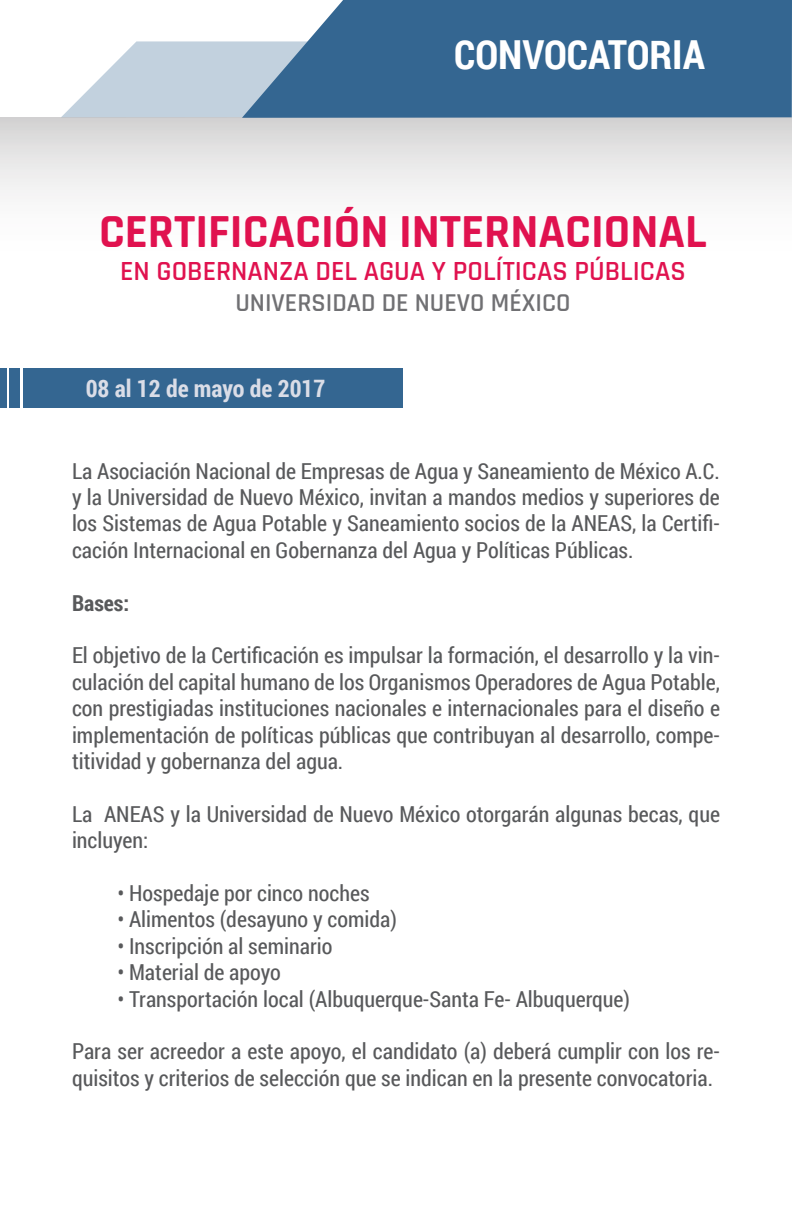
<style>
.page{position:relative;width:792px;height:1224px;background:#fff}
.page>*{position:absolute;margin:0;border:0;box-sizing:border-box;transform-origin:0 0}
.t1{font:700 48px "Rajdhani";color:#e0124f}
.t2{font:700 40px "Roboto Condensed";color:#fff}
.t3{font:600 28px "Rajdhani";color:#e0124f}
.t4{font:600 26px "Rajdhani";color:#707073}
.t5{font:700 24px "Roboto Condensed";color:#dadde7}
.t6{font:22px/26.4px "Roboto Condensed";color:#58595b;text-align:justify}
.t7{font:700 22px "Roboto Condensed";color:#58595b}
</style>
<div class="page">
<img style="left:0;top:118px;width:792px;height:290px">
<svg style="left:61px;top:41px;width:181px;height:76px"></svg>
<svg style="left:242px;top:0;width:550px;height:118px;background:#44729a"></svg>
<div style="left:24px;top:369px;width:379px;height:39px;background:#346691"></div>
<div style="left:10px;top:369px;width:10px;height:39px;background:#346691"></div>
<div style="left:0;top:369px;width:6px;height:39px;background:#346691"></div>
<h2 class="t2" style="left:454px;top:27px;width:252px">CONVOCATORIA</h2>
<h1 class="t1" style="left:99px;top:202px;width:609px">CERTIFICACIÓN INTERNACIONAL</h1>
<p class="t3" style="left:120px;top:255px;width:567px">EN GOBERNANZA DEL AGUA Y POLÍTICAS PÚBLICAS</p>
<p class="t4" style="left:235px;top:288px;width:337px">UNIVERSIDAD DE NUEVO MÉXICO</p>
<p class="t5" style="left:86px;top:371px;width:241px">08 al 12 de mayo de 2017</p>
<p class="t6" style="left:72px;top:457px;width:649px">La Asociación Nacional de Empresas de Agua y Saneamiento de México A.C. y la Universidad de Nuevo México, invitan a mandos medios y superiores de los Sistemas de Agua Potable y Saneamiento socios de la ANEAS, la Certifi&shy;cación Internacional en Gobernanza del Agua y Políticas Públicas.</p>
<p class="t7" style="left:72px;top:587px;width:59px">Bases:</p>
<p class="t6" style="left:72px;top:642px;width:650px">El objetivo de la Certificación es impulsar la formación, el desarrollo y la vin&shy;culación del capital humano de los Organismos Operadores de Agua Potable, con prestigiadas instituciones nacionales e internacionales para el diseño e implementación de políticas públicas que contribuyan al desarrollo, compe&shy;titividad y gobernanza del agua.</p>
<p class="t6" style="left:72px;top:800px;width:650px">La ANEAS y la Universidad de Nuevo México otorgarán algunas becas, que incluyen:</p>
<p class="t6" style="left:117px;top:879px;width:254px">• Hospedaje por cinco noches</p>
<p class="t6" style="left:117px;top:906px;width:281px">• Alimentos (desayuno y comida)</p>
<p class="t6" style="left:117px;top:932px;width:217px">• Inscripción al seminario</p>
<p class="t6" style="left:117px;top:959px;width:165px">• Material de apoyo</p>
<p class="t6" style="left:117px;top:985px;width:514px">• Transportación local (Albuquerque-Santa Fe- Albuquerque)</p>
<p class="t6" style="left:72px;top:1038px;width:649px">Para ser acreedor a este apoyo, el candidato (a) deberá cumplir con los re&shy;quisitos y criterios de selección que se indican en la presente convocatoria.</p>
</div>
